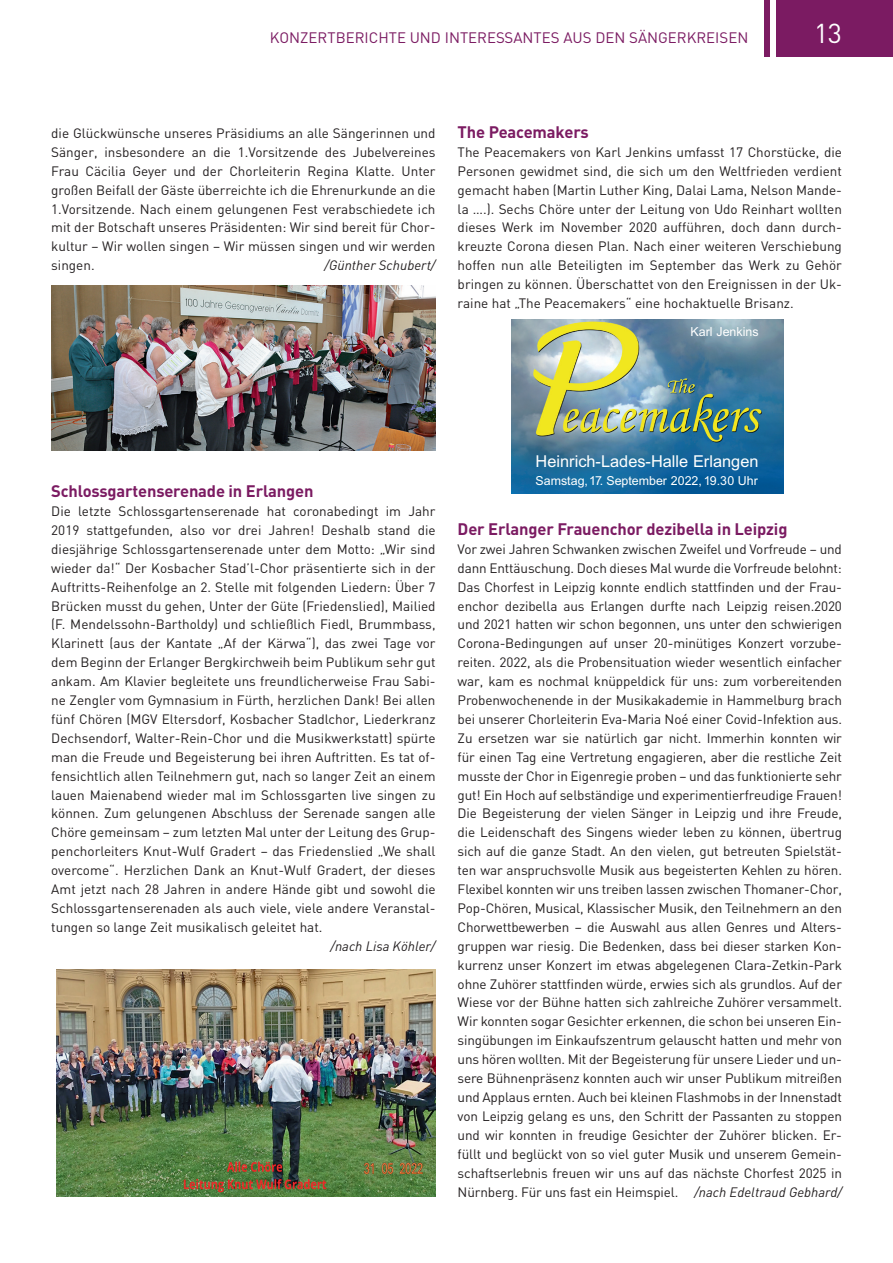
<style>
.page{position:relative;width:893px;height:1263px;background:#fff}
.page>*{position:absolute;margin:0;border:0;box-sizing:border-box;transform-origin:0 0}
.t1{font:27px "DIN";color:#fff}
.t2{font:700 16.5px "DIN";letter-spacing:-.01em;color:#7b1b62}
.t3{font:16.35px "Arial";color:#fff}
.t4{font:15px "DIN";color:#7b1b62}
.t5{font:13.5px/18.9px "DIN";color:#231f20;text-align:justify}
.t6{font:italic 13.5px "DIN";color:#231f20}
.t7{font:12.45px "Arial";color:#fff}
.s1{font-style:italic}
</style>
<div class="page">
<div style="left:776px;top:0;width:117px;height:57px;background:#7b1b62"></div>
<div style="left:764px;top:0;width:5px;height:57px;background:#7b1b62"></div>
<img style="left:57px;top:970px;width:378px;height:226px">
<img style="left:511px;top:319px;width:272px;height:174px">
<img style="left:51px;top:285px;width:384px;height:165px">
<p class="t4" style="left:270px;top:29px;width:480px">KONZERTBERICHTE UND INTERESSANTES AUS DEN SÄNGERKREISEN</p>
<h1 class="t1" style="left:814px;top:18px;width:29px">13</h1>
<p class="t5" style="left:51px;top:124px;width:386px">die Glückwünsche unseres Präsidiums an alle Sängerinnen und Sänger, insbesondere an die 1.Vorsitzende des Jubelvereines Frau Cäcilia Geyer und der Chorleiterin Regina Klatte. Unter großen Beifall der Gäste überreichte ich die Ehrenurkunde an die 1.Vorsitzende. Nach einem gelungenen Fest verabschiedete ich mit der Botschaft unseres Präsidenten: Wir sind bereit für Chor&shy;kultur – Wir wollen singen – Wir müssen singen und wir werden singen.</p>
<p class="t6" style="left:325px;top:257px;width:112px">/Günther Schubert/</p>
<p class="t2" style="left:458px;top:121px;width:133px">The Peacemakers</p>
<p class="t5" style="left:458px;top:143px;width:386px">The Peacemakers von Karl Jenkins umfasst 17 Chorstücke, die Personen gewidmet sind, die sich um den Weltfrieden verdient gemacht haben (Martin Luther King, Dalai Lama, Nelson Mande&shy;la ….). Sechs Chöre unter der Leitung von Udo Reinhart wollten dieses Werk im November 2020 aufführen, doch dann durch&shy;kreuzte Corona diesen Plan. Nach einer weiteren Verschiebung hoffen nun alle Beteiligten im September das Werk zu Gehör bringen zu können. Überschattet von den Ereignissen in der Uk&shy;raine hat „The Peacemakers“ eine hochaktuelle Brisanz.</p>
<p class="t7" style="left:690px;top:324px;width:70px">Karl Jenkins</p>
<p class="t2" style="left:51px;top:480px;width:264px">Schlossgartenserenade in Erlangen</p>
<p class="t5" style="left:51px;top:502px;width:386px">Die letzte Schlossgartenserenade hat coronabedingt im Jahr 2019 stattgefunden, also vor drei Jahren! Deshalb stand die diesjährige Schlossgartenserenade unter dem Motto: „Wir sind wieder da!“ Der Kosbacher Stad’l-Chor präsentierte sich in der Auftritts-Reihenfolge an 2. Stelle mit folgenden Liedern: Über 7<br>Brücken musst du gehen, Unter der Güte (Friedenslied), Mailied (F. Mendelssohn-Bartholdy) und schließlich Fiedl, Brummbass, Klarinett (aus der Kantate „Af der Kärwa“), das zwei Tage vor dem Beginn der Erlanger Bergkirchweih beim Publikum sehr gut ankam. Am Klavier begleitete uns freundlicherweise Frau Sabi&shy;ne Zengler vom Gymnasium in Fürth, herzlichen Dank! Bei allen fünf Chören (MGV Eltersdorf, Kosbacher Stadlchor, Liederkranz Dechsendorf, Walter-Rein-Chor und die Musikwerkstatt) spürte man die Freude und Begeisterung bei ihren Auftritten. Es tat of&shy;fensichtlich allen Teilnehmern gut, nach so langer Zeit an einem lauen Maienabend wieder mal im Schlossgarten live singen zu können. Zum gelungenen Abschluss der Serenade sangen alle Chöre gemeinsam – zum letzten Mal unter der Leitung des Grup&shy;penchorleiters Knut-Wulf Gradert – das Friedenslied „We shall overcome“. Herzlichen Dank an Knut-Wulf Gradert, der dieses Amt jetzt nach 28 Jahren in andere Hände gibt und sowohl die Schlossgartenserenaden als auch viele, viele andere Veranstal&shy;tungen so lange Zeit musikalisch geleitet hat.</p>
<p class="t6" style="left:330px;top:937px;width:107px">/nach Lisa Köhler/</p>
<p class="t3" style="left:536px;top:450px;width:224px">Heinrich-Lades-Halle Erlangen</p>
<p class="t7" style="left:536px;top:472px;width:224px">Samstag,17. September 2022,19.30 Uhr</p>
<p class="t2" style="left:458px;top:518px;width:331px">Der Erlanger Frauenchor dezibella in Leipzig</p>
<p class="t5" style="left:458px;top:540px;width:386px">Vor zwei Jahren Schwanken zwischen Zweifel und Vorfreude – und dann Enttäuschung. Doch dieses Mal wurde die Vorfreude belohnt:<br>Das Chorfest in Leipzig konnte endlich stattfinden und der Frau&shy;enchor dezibella aus Erlangen durfte nach Leipzig reisen.2020 und 2021 hatten wir schon begonnen, uns unter den schwierigen Corona-Bedingungen auf unser 20-minütiges Konzert vorzube&shy;reiten. 2022, als die Probensituation wieder wesentlich einfacher war, kam es nochmal knüppeldick für uns: zum vorbereitenden Probenwochenende in der Musikakademie in Hammelburg brach bei unserer Chorleiterin Eva-Maria Noé einer Covid-Infektion aus.<br>Zu ersetzen war sie natürlich gar nicht. Immerhin konnten wir für einen Tag eine Vertretung engagieren, aber die restliche Zeit musste der Chor in Eigenregie proben – und das funktionierte sehr gut! Ein Hoch auf selbständige und experimentierfreudige Frauen!<br>Die Begeisterung der vielen Sänger in Leipzig und ihre Freude, die Leidenschaft des Singens wieder leben zu können, übertrug sich auf die ganze Stadt. An den vielen, gut betreuten Spielstät&shy;ten war anspruchsvolle Musik aus begeisterten Kehlen zu hören.<br>Flexibel konnten wir uns treiben lassen zwischen Thomaner-Chor, Pop-Chören, Musical, Klassischer Musik, den Teilnehmern an den Chorwettbewerben – die Auswahl aus allen Genres und Alters&shy;gruppen war riesig. Die Bedenken, dass bei dieser starken Kon&shy;kurrenz unser Konzert im etwas abgelegenen Clara-Zetkin-Park ohne Zuhörer stattfinden würde, erwies sich als grundlos. Auf der Wiese vor der Bühne hatten sich zahlreiche Zuhörer versammelt.<br>Wir konnten sogar Gesichter erkennen, die schon bei unseren Ein&shy;singübungen im Einkaufszentrum gelauscht hatten und mehr von uns hören wollten. Mit der Begeisterung für unsere Lieder und un&shy;sere Bühnenpräsenz konnten auch wir unser Publikum mitreißen und Applaus ernten. Auch bei kleinen Flashmobs in der Innenstadt von Leipzig gelang es uns, den Schritt der Passanten zu stoppen und wir konnten in freudige Gesichter der Zuhörer blicken. Er&shy;füllt und beglückt von so viel guter Musik und unserem Gemein&shy;schaftserlebnis freuen wir uns auf das nächste Chorfest 2025 in Nürnberg. Für uns fast ein Heimspiel. <span class="s1">/nach Edeltraud Gebhard/</span></p>
</div>
